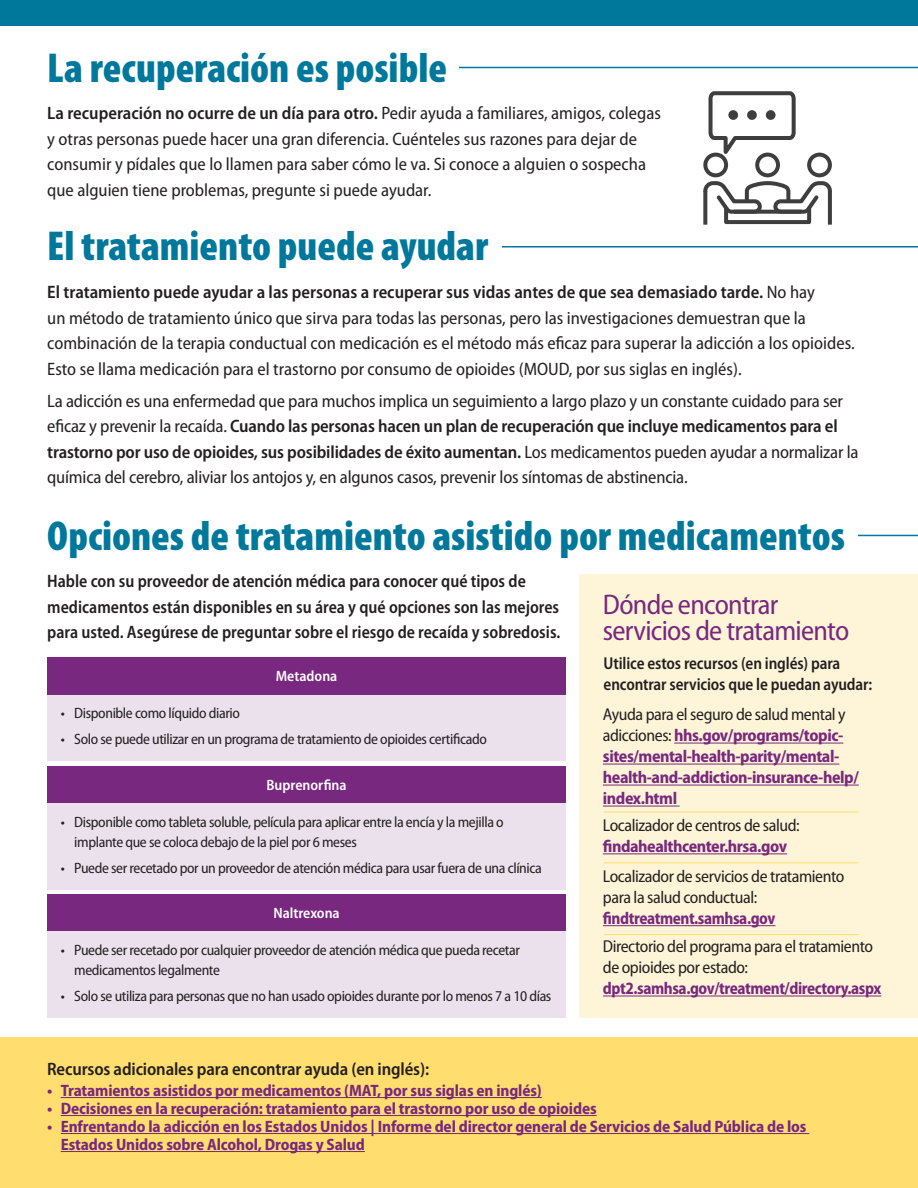
<style>
.page{position:relative;width:918px;height:1188px;background:#fff}
.page>*{position:absolute;margin:0;border:0;box-sizing:border-box;transform-origin:0 0}
.t1{font:900 condensed 42px "Myriad Pro";color:#00789c}
.t2{font:semi-condensed 28.5px/25.5px "Myriad Pro";letter-spacing:-.025em;color:#78287e}
.t3{font:semi-condensed 18px/25.5px "Myriad Pro";color:#231f20}
.t4{font:600 semi-condensed 18px/25.5px "Myriad Pro";color:#231f20;scale:.95 1}
.t5{font:600 semi-condensed 18px "Myriad Pro";color:#231f20}
.t6{font:semi-condensed 17.25px/21px "Myriad Pro";letter-spacing:-.025em;color:#231f20}
.t7{font:700 semi-condensed 17.25px/21px "Myriad Pro";letter-spacing:-.025em;color:#78287e}
.t8{font:600 semi-condensed 17.25px/21px "Myriad Pro";letter-spacing:-.01em;color:#231f20;scale:.95 1}
.t9{font:700 semi-condensed 16.5px/18px "Myriad Pro";letter-spacing:-.01em;color:#78287e}
.t10{font:semi-condensed 15px/19.5px "Myriad Pro";letter-spacing:-.025em;color:#231f20}
.t11{font:600 semi-condensed 15px "Myriad Pro";color:#fff}
.s1{font-weight:600}
.s2{font-weight:400;color:#231f20}
.s3{font-weight:700;color:#78287e}
</style>
<div class="page">
<div style="left:0;top:1038px;width:918px;height:150px;background:#ffdd6e"></div>
<hr style="left:366px;top:246px;width:552px;height:2px;background:#00789c">
<div style="left:47px;top:229px;width:455px;height:32px;background:#fff"></div>
<hr style="left:364px;top:67px;width:554px;height:1px;background:#00789c">
<div style="left:47px;top:50px;width:412px;height:33px;background:#fff"></div>
<hr style="left:666px;top:535px;width:252px;height:1px;background:#00789c">
<div style="left:579px;top:574px;width:339px;height:444px;background:#fef5d8"></div>
<hr style="left:604px;top:863px;width:255px;height:1px;background:#ffdd6e">
<hr style="left:604px;top:934px;width:255px;height:1px;background:#ffdd6e">
<hr style="left:604px;top:812px;width:255px;height:1px;background:#ffdd6e">
<hr style="left:603px;top:925px;width:172px;height:1px;background:#78287e">
<hr style="left:603px;top:996px;width:278px;height:1px;background:#78287e">
<hr style="left:603px;top:853px;width:184px;height:1px;background:#78287e">
<hr style="left:674px;top:743px;width:169px;height:1px;background:#78287e">
<hr style="left:603px;top:764px;width:236px;height:1px;background:#78287e">
<hr style="left:603px;top:785px;width:256px;height:1px;background:#78287e">
<hr style="left:603px;top:806px;width:74px;height:1px;background:#78287e">
<div style="left:47px;top:658px;width:519px;height:37px;background:#78287e"></div>
<div style="left:47px;top:695px;width:519px;height:65px;background:#eae1ec"></div>
<div style="left:47px;top:766px;width:519px;height:37px;background:#78287e"></div>
<div style="left:47px;top:803px;width:519px;height:87px;background:#eae1ec"></div>
<div style="left:47px;top:895px;width:519px;height:37px;background:#78287e"></div>
<div style="left:47px;top:932px;width:519px;height:86px;background:#eae1ec"></div>
<div style="left:47px;top:518px;width:811px;height:36px;background:#fff"></div>
<div style="left:0;top:0;width:918px;height:26px;background:#00789c"></div>
<div style="left:724px;top:206px;width:87px;height:18px;border:4px solid #3e3e3f"></div>
<svg style="left:703px;top:216px;width:4px;height:9px"></svg>
<svg style="left:828px;top:216px;width:4px;height:9px"></svg>
<svg style="left:703px;top:91px;width:129px;height:125px"></svg>
<div style="left:728px;top:110px;width:10px;height:10px;background:#3e3e3f;border-radius:50%"></div>
<div style="left:747px;top:110px;width:10px;height:10px;background:#3e3e3f;border-radius:50%"></div>
<div style="left:766px;top:110px;width:10px;height:10px;background:#3e3e3f;border-radius:50%"></div>
<hr style="left:61px;top:1097px;width:481px;height:1px;background:#78287e">
<hr style="left:61px;top:1115px;width:536px;height:1px;background:#78287e">
<hr style="left:61px;top:1133px;width:748px;height:1px;background:#78287e">
<hr style="left:61px;top:1151px;width:304px;height:1px;background:#78287e">
<h2 class="t1" style="left:47px;top:41px;width:401px">La recuperación es posible</h2>
<p class="t3" style="left:47px;top:100px;width:615px"><span class="s1">La recuperación no ocurre de un día para otro.</span> Pedir ayuda a familiares, amigos, colegas y otras personas puede hacer una gran diferencia. Cuénteles sus razones para dejar de consumir y pídales que lo llamen para saber cómo le va. Si conoce a alguien o sospecha que alguien tiene problemas, pregunte si puede ayudar.</p>
<h2 class="t1" style="left:47px;top:219px;width:443px">El tratamiento puede ayudar</h2>
<p class="t3" style="left:47px;top:279px;width:809px"><span class="s1">El tratamiento puede ayudar a las personas a recuperar sus vidas antes de que sea demasiado tarde.</span> No hay<br>un método de tratamiento único que sirva para todas las personas, pero las investigaciones demuestran que la combinación de la terapia conductual con medicación es el método más eficaz para superar la adicción a los opioides.<br>Esto se llama medicación para el trastorno por consumo de opioides (MOUD, por sus siglas en inglés).</p>
<p class="t3" style="left:47px;top:388px;width:813px">La adicción es una enfermedad que para muchos implica un seguimiento a largo plazo y un constante cuidado para ser eficaz y prevenir la recaída. <span class="s1">Cuando las personas hacen un plan de recuperación que incluye medicamentos para el trastorno por uso de opioides, sus posibilidades de éxito aumentan.</span> Los medicamentos pueden ayudar a normalizar la química del cerebro, aliviar los antojos y, en algunos casos, prevenir los síntomas de abstinencia.</p>
<h2 class="t1" style="left:47px;top:509px;width:799px">Opciones de tratamiento asistido por medicamentos</h2>
<p class="t4" style="left:47px;top:568px;width:542px">Hable con su proveedor de atención médica para conocer qué tipos de medicamentos están disponibles en su área y qué opciones son las mejores para usted. Asegúrese de preguntar sobre el riesgo de recaída y sobredosis.</p>
<p class="t11" style="left:276px;top:667px;width:63px">Metadona</p>
<p class="t10" style="left:61px;top:703px;width:181px">• Disponible como líquido diario</p>
<p class="t10" style="left:61px;top:730px;width:428px">• Solo se puede utilizar en un programa de tratamiento de opioides certificado</p>
<p class="t11" style="left:267px;top:776px;width:82px">Buprenorfina</p>
<p class="t10" style="left:74px;top:812px;width:431px;text-indent:-14px">• Disponible como tableta soluble, película para aplicar entre la encía y la mejilla o implante que se coloca debajo de la piel por 6 meses</p>
<p class="t10" style="left:61px;top:858px;width:483px">• Puede ser recetado por un proveedor de atención médica para usar fuera de una clínica</p>
<p class="t11" style="left:273px;top:904px;width:68px">Naltrexona</p>
<p class="t10" style="left:74px;top:940px;width:447px;text-indent:-14px">• Puede ser recetado por cualquier proveedor de atención médica que pueda recetar medicamentos legalmente</p>
<p class="t10" style="left:61px;top:986px;width:492px">• Solo se utiliza para personas que no han usado opioides durante por lo menos 7 a 10 días</p>
<p class="t2" style="left:603px;top:592px;width:248px">Dónde encontrar servicios de tratamiento</p>
<p class="t8" style="left:604px;top:652px;width:284px">Utilice estos recursos (en inglés) para encontrar servicios que le puedan ayudar:</p>
<p class="t7" style="left:603px;top:704px;width:257px"><span class="s2">Ayuda para el seguro de salud mental y adicciones:</span> hhs.gov/programs/topic&shy;sites/mental-health-parity/mental&shy;health-and-addiction-insurance-help/ index.html</p>
<p class="t6" style="left:603px;top:815px;width:198px">Localizador de centros de salud: <span class="s3">findahealthcenter.hrsa.gov</span></p>
<p class="t6" style="left:603px;top:865px;width:243px">Localizador de servicios de tratamiento para la salud conductual: <span class="s3">findtreatment.samhsa.gov</span></p>
<p class="t6" style="left:603px;top:936px;width:280px">Directorio del programa para el tratamiento de opioides por estado: <span class="s3">dpt2.samhsa.gov/treatment/directory.aspx</span></p>
<p class="t5" style="left:47px;top:1057px;width:384px">Recursos adicionales para encontrar ayuda (en inglés):</p>
<p class="t9" style="left:47px;top:1081px;width:496px">• Tratamientos asistidos por medicamentos (MAT, por sus siglas en inglés)</p>
<p class="t9" style="left:47px;top:1099px;width:551px">• Decisiones en la recuperación: tratamiento para el trastorno por uso de opioides</p>
<p class="t9" style="left:61px;top:1117px;width:747px;text-indent:-13px">• Enfrentando la adicción en los Estados Unidos | Informe del director general de Servicios de Salud Pública de los<br>Estados Unidos sobre Alcohol, Drogas y Salud</p>
</div>
